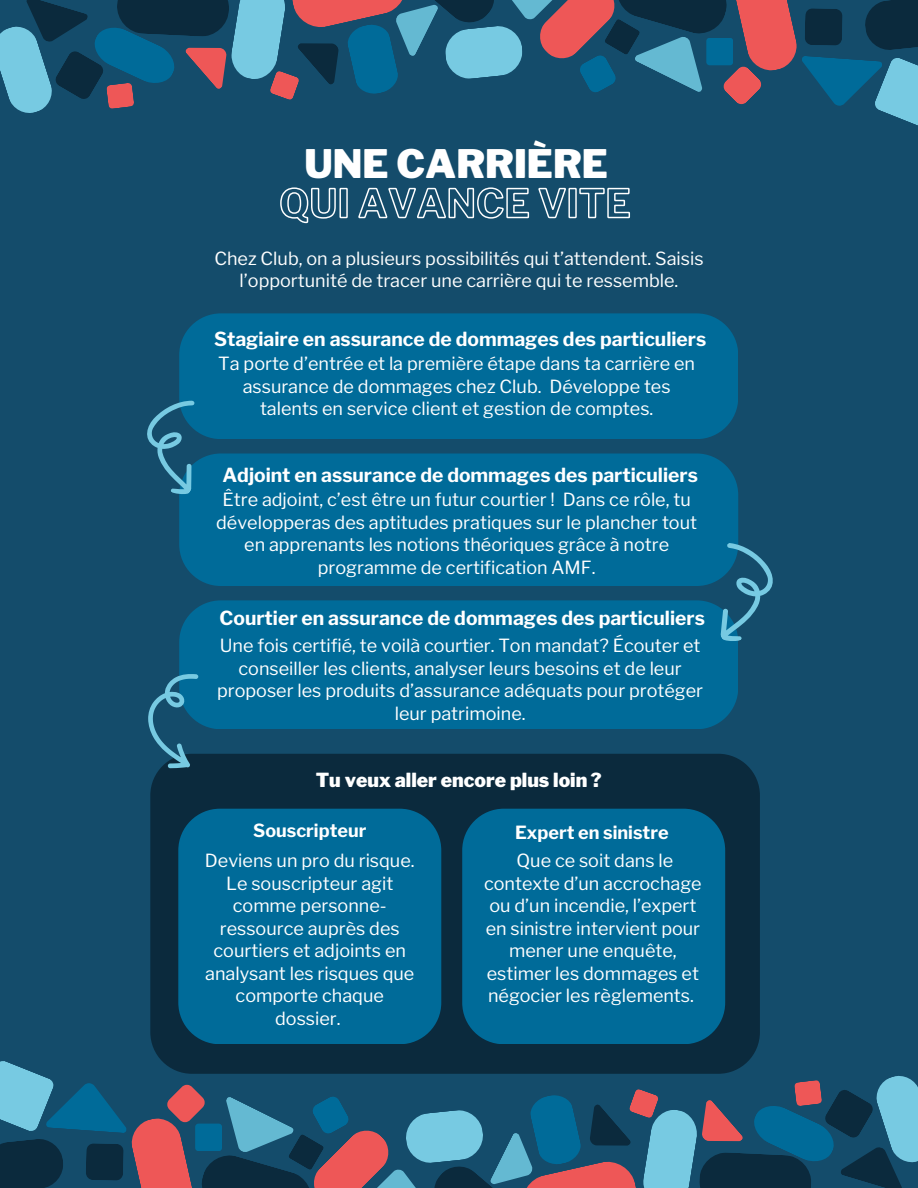
<style>
.page{position:relative;width:918px;height:1188px;background:#144c6b}
.page>*{position:absolute;margin:0;border:0;box-sizing:border-box;transform-origin:0 0}
.t1{font:900 39px "Libre Franklin";color:#fff}
.t2{font:700 19.2px "Libre Franklin";color:#fff}
.t3{font:900 19.2px "Libre Franklin";color:#fff}
.t4{font:18px/22.5px "Libre Franklin";color:#fff;text-align:center}
.t5{font:700 18px "Libre Franklin";color:#fff}
</style>
<div class="page">
<svg style="left:0;top:0;width:918px;height:126px"></svg>
<svg style="left:280px;top:187px;width:350px;height:37px"></svg>
<div style="left:179px;top:600px;width:559px;height:129px;background:#006b99;border-radius:42px"></div>
<div style="left:179px;top:453px;width:559px;height:133px;background:#006b99;border-radius:42px"></div>
<div style="left:150px;top:754px;width:610px;height:320px;background:#0b2a3d;border-radius:42px"></div>
<div style="left:178px;top:809px;width:263px;height:235px;background:#006b99;border-radius:42px"></div>
<div style="left:462px;top:809px;width:263px;height:235px;background:#006b99;border-radius:42px"></div>
<svg style="left:682px;top:531px;width:91px;height:110px"></svg>
<svg style="left:148px;top:674px;width:50px;height:94px"></svg>
<div style="left:179px;top:313px;width:559px;height:126px;background:#006b99;border-radius:42px"></div>
<svg style="left:147px;top:398px;width:88px;height:97px"></svg>
<svg style="left:0;top:1061px;width:918px;height:127px"></svg>
<h1 class="t1" style="left:305px;top:140px;width:305px">UNE CARRIÈRE</h1>
<p class="t4" style="left:214px;top:247px;width:491px">Chez Club, on a plusieurs possibilités qui t’attendent. Saisis l’opportunité de tracer une carrière qui te ressemble.</p>
<p class="t2" style="left:214px;top:328px;width:494px">Stagiaire en assurance de dommages des particuliers</p>
<h2 class="t4" style="left:218px;top:353px;width:478px">Ta porte d’entrée et la première étape dans ta carrière en assurance de dommages chez Club. Développe tes talents en service client et gestion de comptes.</h2>
<h2 class="t2" style="left:222px;top:464px;width:477px">Adjoint en assurance de dommages des particuliers</h2>
<p class="t4" style="left:216px;top:489px;width:482px">Être adjoint, c’est être un futur courtier ! Dans ce rôle, tu développeras des aptitudes pratiques sur le plancher tout en apprenants les notions théoriques grâce à notre programme de certification AMF.</p>
<p class="t2" style="left:220px;top:607px;width:487px">Courtier en assurance de dommages des particuliers</p>
<h2 class="t4" style="left:217px;top:634px;width:488px">Une fois certifié, te voilà courtier. Ton mandat? Écouter et conseiller les clients, analyser leurs besoins et de leur proposer les produits d’assurance adéquats pour protéger leur patrimoine.</h2>
<p class="t3" style="left:316px;top:768px;width:288px">Tu veux aller encore plus loin ?</p>
<p class="t5" style="left:253px;top:820px;width:115px">Souscripteur</p>
<p class="t4" style="left:205px;top:850px;width:211px">Deviens un pro du risque.<br>Le souscripteur agit comme personne&shy;ressource auprès des courtiers et adjoints en analysant les risques que comporte chaque dossier.</p>
<p class="t5" style="left:515px;top:822px;width:155px">Expert en sinistre</p>
<h2 class="t4" style="left:484px;top:850px;width:219px">Que ce soit dans le contexte d’un accrochage ou d’un incendie, l’expert en sinistre intervient pour mener une enquête, estimer les dommages et négocier les règlements.</h2>
</div>
